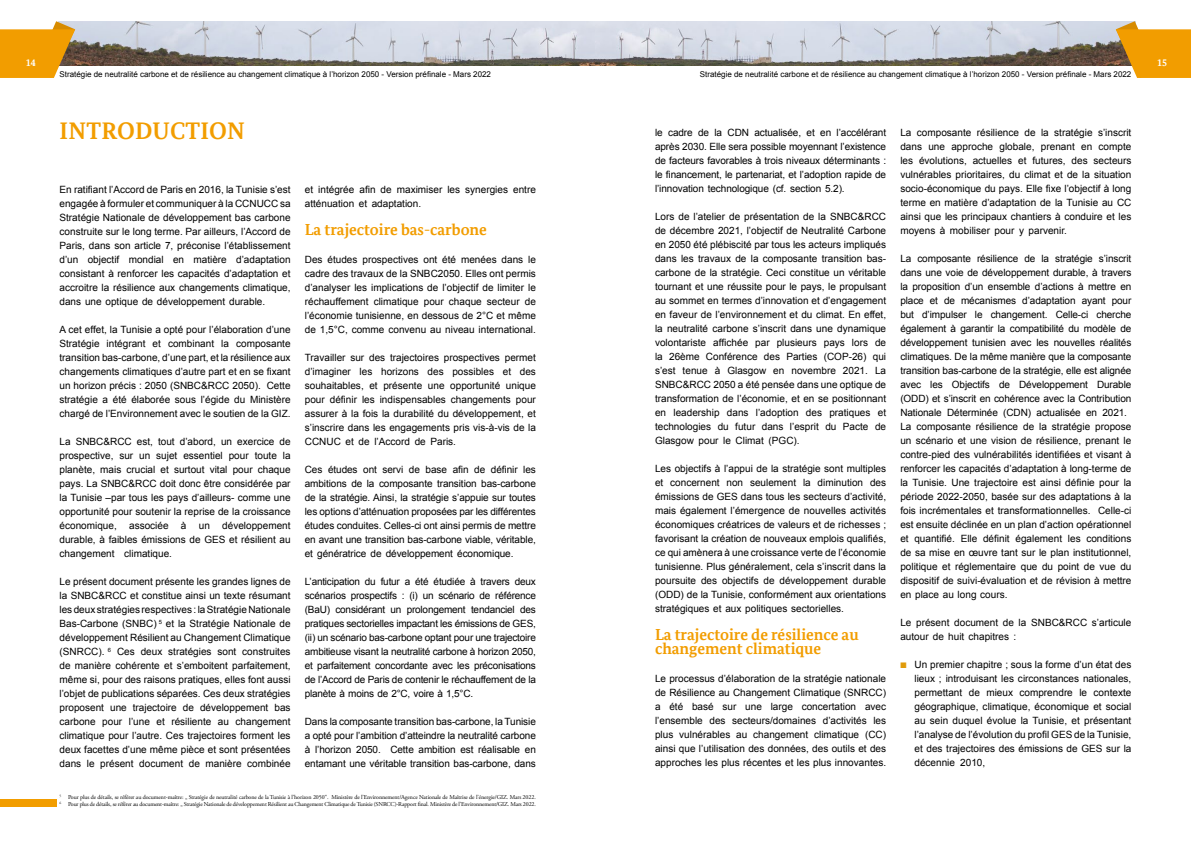
<style>
.page{position:relative;width:1191px;height:842px;background:#fff}
.page>*{position:absolute;margin:0;border:0;box-sizing:border-box;transform-origin:0 0}
.t1{font:700 24px "Bundes Serif Office T";letter-spacing:.005em;color:#f29d00}
.t2{font:700 16px/14px "Bundes Serif Office T";color:#f29d00}
.t3{font:10px/14px "Arial";color:#000;text-align:justify}
.t4{font:700 10px "Bundes Serif Office T";color:#fff}
.t5{font:8px "Arial";color:#000}
.t6{font:6px/7.2px "Adobe Garamond Pro";letter-spacing:-.02em;color:#000}
.s1{color:#e09b0a}
</style>
<div class="page">
<img style="left:75px;top:22px;width:520px;height:44px">
<svg style="left:0;top:21px;width:75px;height:57px"></svg>
<svg style="left:595px;top:22px;width:520px;height:44px;background:#bbbdc4"></svg>
<svg style="left:1115px;top:21px;width:76px;height:57px"></svg>
<div style="left:0;top:799px;width:57px;height:7px;background:#f29d00"></div>
<p class="t4" style="left:26px;top:57px;width:11px">14</p>
<p class="t4" style="left:1157px;top:57px;width:11px">15</p>
<p class="t5" style="left:60px;top:69px;width:433px">Stratégie de neutralité carbone et de résilience au changement climatique à l’horizon 2050 - Version préfinale - Mars 2022</p>
<p class="t5" style="left:700px;top:69px;width:433px">Stratégie de neutralité carbone et de résilience au changement climatique à l’horizon 2050 - Version préfinale - Mars 2022</p>
<h1 class="t1" style="left:60px;top:117px;width:187px">INTRODUCTION</h1>
<p class="t3" style="left:60px;top:183px;width:233px">En ratifiant l’Accord de Paris en 2016, la Tunisie s’est engagée à formuler et communiquer à la CCNUCC sa Stratégie Nationale de développement bas carbone construite sur le long terme. Par ailleurs, l’Accord de Paris, dans son article 7, préconise l’établissement d’un objectif mondial en matière d’adaptation consistant à renforcer les capacités d’adaptation et accroitre la résilience aux changements climatique, dans une optique de développement durable.</p>
<p class="t3" style="left:60px;top:323px;width:233px">A cet effet, la Tunisie a opté pour l’élaboration d’une Stratégie intégrant et combinant la composante transition bas-carbone, d’une part, et la résilience aux changements climatiques d’autre part et en se fixant un horizon précis : 2050 (SNBC&amp;RCC 2050). Cette stratégie a été élaborée sous l’égide du Ministère chargé de l’Environnement avec le soutien de la GIZ.</p>
<p class="t3" style="left:60px;top:435px;width:233px">La SNBC&amp;RCC est, tout d’abord, un exercice de prospective, sur un sujet essentiel pour toute la planète, mais crucial et surtout vital pour chaque pays. La SNBC&amp;RCC doit donc être considérée par la Tunisie –par tous les pays d’ailleurs- comme une opportunité pour soutenir la reprise de la croissance économique, associée à un développement durable, à faibles émissions de GES et résilient au changement climatique.</p>
<p class="t3" style="left:60px;top:575px;width:233px">Le présent document présente les grandes lignes de la SNBC&amp;RCC et constitue ainsi un texte résumant les deux stratégies respectives : la Stratégie Nationale Bas-Carbone (SNBC) <sup>5</sup> et la Stratégie Nationale de développement Résilient au Changement Climatique (SNRCC). <sup>6</sup> Ces deux stratégies sont construites de manière cohérente et s’emboitent parfaitement, même si, pour des raisons pratiques, elles font aussi l’objet de publications séparées. Ces deux stratégies proposent une trajectoire de développement bas carbone pour l’une et résiliente au changement climatique pour l’autre. Ces trajectoires forment les deux facettes d’une même pièce et sont présentées dans le présent document de manière combinée</p>
<p class="t3" style="left:305px;top:183px;width:233px">et intégrée afin de maximiser les synergies entre atténuation et adaptation.</p>
<h2 class="t2" style="left:305px;top:222px;width:184px">La trajectoire bas-carbone</h2>
<p class="t3" style="left:305px;top:253px;width:233px">Des études prospectives ont été menées dans le cadre des travaux de la SNBC2050. Elles ont permis d’analyser les implications de l’objectif de limiter le réchauffement climatique pour chaque secteur de l’économie tunisienne, en dessous de 2°C et même de 1,5°C, comme convenu au niveau international.</p>
<p class="t3" style="left:305px;top:351px;width:233px">Travailler sur des trajectoires prospectives permet d’imaginer les horizons des possibles et des souhaitables, et présente une opportunité unique pour définir les indispensables changements pour assurer à la fois la durabilité du développement, et s’inscrire dans les engagements pris vis-à-vis de la CCNUC et de l’Accord de Paris.</p>
<p class="t3" style="left:305px;top:463px;width:233px">Ces études ont servi de base afin de définir les ambitions de la composante transition bas-carbone de la stratégie. Ainsi, la stratégie s’appuie sur toutes les options d’atténuation proposées par les différentes études conduites. Celles-ci ont ainsi permis de mettre en avant une transition bas-carbone viable, véritable, et génératrice de développement économique.</p>
<p class="t3" style="left:305px;top:575px;width:233px">L’anticipation du futur a été étudiée à travers deux scénarios prospectifs : (i) un scénario de référence (BaU) considérant un prolongement tendanciel des pratiques sectorielles impactant les émissions de GES, (ii) un scénario bas-carbone optant pour une trajectoire ambitieuse visant la neutralité carbone à horizon 2050, et parfaitement concordante avec les préconisations de l’Accord de Paris de contenir le réchauffement de la planète à moins de 2°C, voire à 1,5°C.</p>
<p class="t3" style="left:305px;top:715px;width:232px">Dans la composante transition bas-carbone, la Tunisie a opté pour l’ambition d’atteindre la neutralité carbone à l’horizon 2050. Cette ambition est réalisable en entamant une véritable transition bas-carbone, dans</p>
<p class="t6" style="left:60px;top:794px;width:478px"><sup>5</sup> Pour plus de détails, se référer au document-maître: „ Stratégie de neutralité carbone de la Tunisie à l’horizon 2050“. Ministère de l’Environnement/Agence Nationale de Maîtrise de l’énergie/GIZ. Mars 2022.<br><sup>6</sup> Pour plus de détails, se référer au document-maître: „ Stratégie Nationale de développement Résilient au Changement Climatique de Tunisie (SNRCC)-Rapport final. Ministère de l’Environnement/GIZ. Mars 2022.</p>
<p class="t3" style="left:655px;top:126px;width:232px">le cadre de la CDN actualisée, et en l’accélérant après 2030. Elle sera possible moyennant l’existence de facteurs favorables à trois niveaux déterminants : le financement, le partenariat, et l’adoption rapide de l’innovation technologique (cf. section 5.2).</p>
<p class="t3" style="left:655px;top:210px;width:233px">Lors de l’atelier de présentation de la SNBC&amp;RCC de décembre 2021, l’objectif de Neutralité Carbone en 2050 été plébiscité par tous les acteurs impliqués dans les travaux de la composante transition bas&shy;carbone de la stratégie. Ceci constitue un véritable tournant et une réussite pour le pays, le propulsant au sommet en termes d’innovation et d’engagement en faveur de l’environnement et du climat. En effet, la neutralité carbone s’inscrit dans une dynamique volontariste affichée par plusieurs pays lors de la 26ème Conférence des Parties (COP-26) qui s’est tenue à Glasgow en novembre 2021. La SNBC&amp;RCC 2050 a été pensée dans une optique de transformation de l’économie, et en se positionnant en leadership dans l’adoption des pratiques et technologies du futur dans l’esprit du Pacte de Glasgow pour le Climat (PGC).</p>
<p class="t3" style="left:655px;top:462px;width:233px">Les objectifs à l’appui de la stratégie sont multiples et concernent non seulement la diminution des émissions de GES dans tous les secteurs d’activité, mais également l’émergence de nouvelles activités économiques créatrices de valeurs et de richesses ; favorisant la création de nouveaux emplois qualifiés, ce qui amènera à une croissance verte de l’économie tunisienne. Plus généralement, cela s’inscrit dans la poursuite des objectifs de développement durable (ODD) de la Tunisie, conformément aux orientations stratégiques et aux politiques sectorielles.</p>
<h2 class="t2" style="left:655px;top:628px;width:205px">La trajectoire de résilience au changement climatique</h2>
<p class="t3" style="left:655px;top:672px;width:233px">Le processus d’élaboration de la stratégie nationale de Résilience au Changement Climatique (SNRCC) a été basé sur une large concertation avec l’ensemble des secteurs/domaines d’activités les plus vulnérables au changement climatique (CC) ainsi que l’utilisation des données, des outils et des approches les plus récentes et les plus innovantes.</p>
<p class="t3" style="left:900px;top:126px;width:233px">La composante résilience de la stratégie s’inscrit dans une approche globale, prenant en compte les évolutions, actuelles et futures, des secteurs vulnérables prioritaires, du climat et de la situation socio-économique du pays. Elle fixe l’objectif à long terme en matière d’adaptation de la Tunisie au CC ainsi que les principaux chantiers à conduire et les moyens à mobiliser pour y parvenir.</p>
<p class="t3" style="left:900px;top:252px;width:233px;text-align:left">La composante résilience de la stratégie s’inscrit dans une voie de développement durable, à travers la proposition d’un ensemble d’actions à mettre en place et de mécanismes d’adaptation ayant pour but d’impulser le changement. Celle-ci cherche également à garantir la compatibilité du modèle de développement tunisien avec les nouvelles réalités climatiques. De la même manière que la composante transition bas-carbone de la stratégie, elle est alignée avec les Objectifs de Développement Durable (ODD) et s’inscrit en cohérence avec la Contribution Nationale Déterminée (CDN) actualisée en 2021.<br>La composante résilience de la stratégie propose un scénario et une vision de résilience, prenant le contre-pied des vulnérabilités identifiées et visant à renforcer les capacités d’adaptation à long-terme de la Tunisie. Une trajectoire est ainsi définie pour la période 2022-2050, basée sur des adaptations à la fois incrémentales et transformationnelles. Celle-ci est ensuite déclinée en un plan d’action opérationnel et quantifié. Elle définit également les conditions de sa mise en œuvre tant sur le plan institutionnel, politique et réglementaire que du point de vue du dispositif de suivi-évaluation et de révision à mettre en place au long cours.</p>
<p class="t3" style="left:900px;top:616px;width:232px">Le présent document de la SNBC&amp;RCC s’articule autour de huit chapitres :</p>
<p class="t3" style="left:914px;top:658px;width:218px;text-indent:-14px"><span class="s1">■</span> Un premier chapitre ; sous la forme d’un état des lieux ; introduisant les circonstances nationales, permettant de mieux comprendre le contexte géographique, climatique, économique et social au sein duquel évolue la Tunisie, et présentant l’analyse de l’évolution du profil GES de la Tunisie, et des trajectoires des émissions de GES sur la décennie 2010,</p>
</div>
